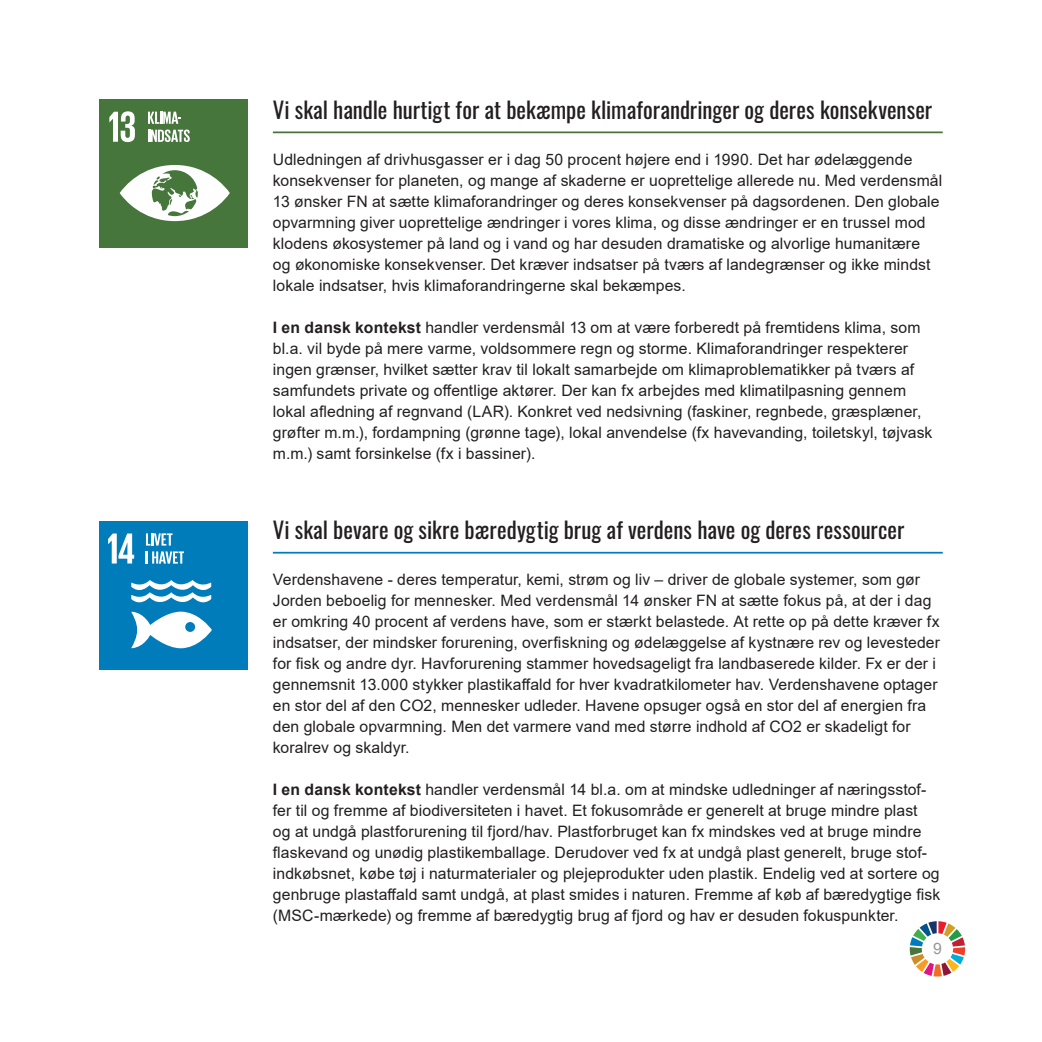
<style>
.page{position:relative;width:1042px;height:1042px;background:#fff}
.page>*{position:absolute;margin:0;border:0;box-sizing:border-box;transform-origin:0 0}
.t1{font:22.75px "Oswald";color:#231f20}
.t2{font:15.75px/21px "Arial";letter-spacing:.005em;color:#231f20}
.t3{font:15.75px "Arial";color:#939598}
.s1{font-weight:700}
</style>
<div class="page">
<svg style="left:910px;top:921px;width:55px;height:55px"></svg>
<div style="left:99px;top:99px;width:149px;height:149px;background:#46763b"></div>
<svg style="left:109px;top:111px;width:26px;height:31px"></svg>
<svg style="left:120px;top:165px;width:110px;height:56px"></svg>
<svg style="left:148px;top:112px;width:33px;height:12px"></svg>
<svg style="left:148px;top:130px;width:42px;height:12px"></svg>
<div style="left:99px;top:521px;width:149px;height:149px;background:#007cbb"></div>
<svg style="left:108px;top:533px;width:26px;height:30px"></svg>
<svg style="left:131px;top:580px;width:81px;height:68px"></svg>
<svg style="left:146px;top:533px;width:26px;height:12px"></svg>
<svg style="left:146px;top:551px;width:38px;height:12px"></svg>
<hr style="left:273px;top:131px;width:670px;height:2px;background:#46763b">
<hr style="left:273px;top:552px;width:670px;height:1px;background:#007cbb">
<h1 class="t1" style="left:273px;top:90px;width:661px">Vi skal handle hurtigt for at bekæmpe klimaforandringer og deres konsekvenser</h1>
<p class="t2" style="left:273px;top:148px;width:671px">Udledningen af drivhusgasser er i dag 50 procent højere end i 1990. Det har ødelæggende konsekvenser for planeten, og mange af skaderne er uoprettelige allerede nu. Med verdensmål 13 ønsker FN at sætte klimaforandringer og deres konsekvenser på dagsordenen. Den globale opvarmning giver uoprettelige ændringer i vores klima, og disse ændringer er en trussel mod klodens økosystemer på land og i vand og har desuden dramatiske og alvorlige humanitære<br>og økonomiske konsekvenser. Det kræver indsatser på tværs af landegrænser og ikke mindst lokale indsatser, hvis klimaforandringerne skal bekæmpes.</p>
<p class="t2" style="left:273px;top:316px;width:661px"><span class="s1">I en dansk kontekst</span> handler verdensmål 13 om at være forberedt på fremtidens klima, som bl.a. vil byde på mere varme, voldsommere regn og storme. Klimaforandringer respekterer ingen grænser, hvilket sætter krav til lokalt samarbejde om klimaproblematikker på tværs af samfundets private og offentlige aktører. Der kan fx arbejdes med klimatilpasning gennem lokal afledning af regnvand (LAR). Konkret ved nedsivning (faskiner, regnbede, græsplæner, grøfter m.m.), fordampning (grønne tage), lokal anvendelse (fx havevanding, toiletskyl, tøjvask m.m.) samt forsinkelse (fx i bassiner).</p>
<h1 class="t1" style="left:273px;top:510px;width:633px">Vi skal bevare og sikre bæredygtig brug af verdens have og deres ressourcer</h1>
<p class="t2" style="left:273px;top:569px;width:668px">Verdenshavene - deres temperatur, kemi, strøm og liv – driver de globale systemer, som gør Jorden beboelig for mennesker. Med verdensmål 14 ønsker FN at sætte fokus på, at der i dag er omkring 40 procent af verdens have, som er stærkt belastede. At rette op på dette kræver fx indsatser, der mindsker forurening, overfiskning og ødelæggelse af kystnære rev og levesteder for fisk og andre dyr. Havforurening stammer hovedsageligt fra landbaserede kilder. Fx er der i gennemsnit 13.000 stykker plastikaffald for hver kvadratkilometer hav. Verdenshavene optager en stor del af den CO2, mennesker udleder. Havene opsuger også en stor del af energien fra den globale opvarmning. Men det varmere vand med større indhold af CO2 er skadeligt for koralrev og skaldyr.</p>
<p class="t2" style="left:273px;top:779px;width:669px"><span class="s1">I en dansk kontekst</span> handler verdensmål 14 bl.a. om at mindske udledninger af næringsstof&shy;fer til og fremme af biodiversiteten i havet. Et fokusområde er generelt at bruge mindre plast<br>og at undgå plastforurening til fjord/hav. Plastforbruget kan fx mindskes ved at bruge mindre flaskevand og unødig plastikemballage. Derudover ved fx at undgå plast generelt, bruge stof&shy;indkøbsnet, købe tøj i naturmaterialer og plejeprodukter uden plastik. Endelig ved at sortere og genbruge plastaffald samt undgå, at plast smides i naturen. Fremme af køb af bæredygtige fisk (MSC-mærkede) og fremme af bæredygtig brug af fjord og hav er desuden fokuspunkter.</p>
<p class="t3" style="left:933px;top:938px;width:10px">9</p>
</div>
